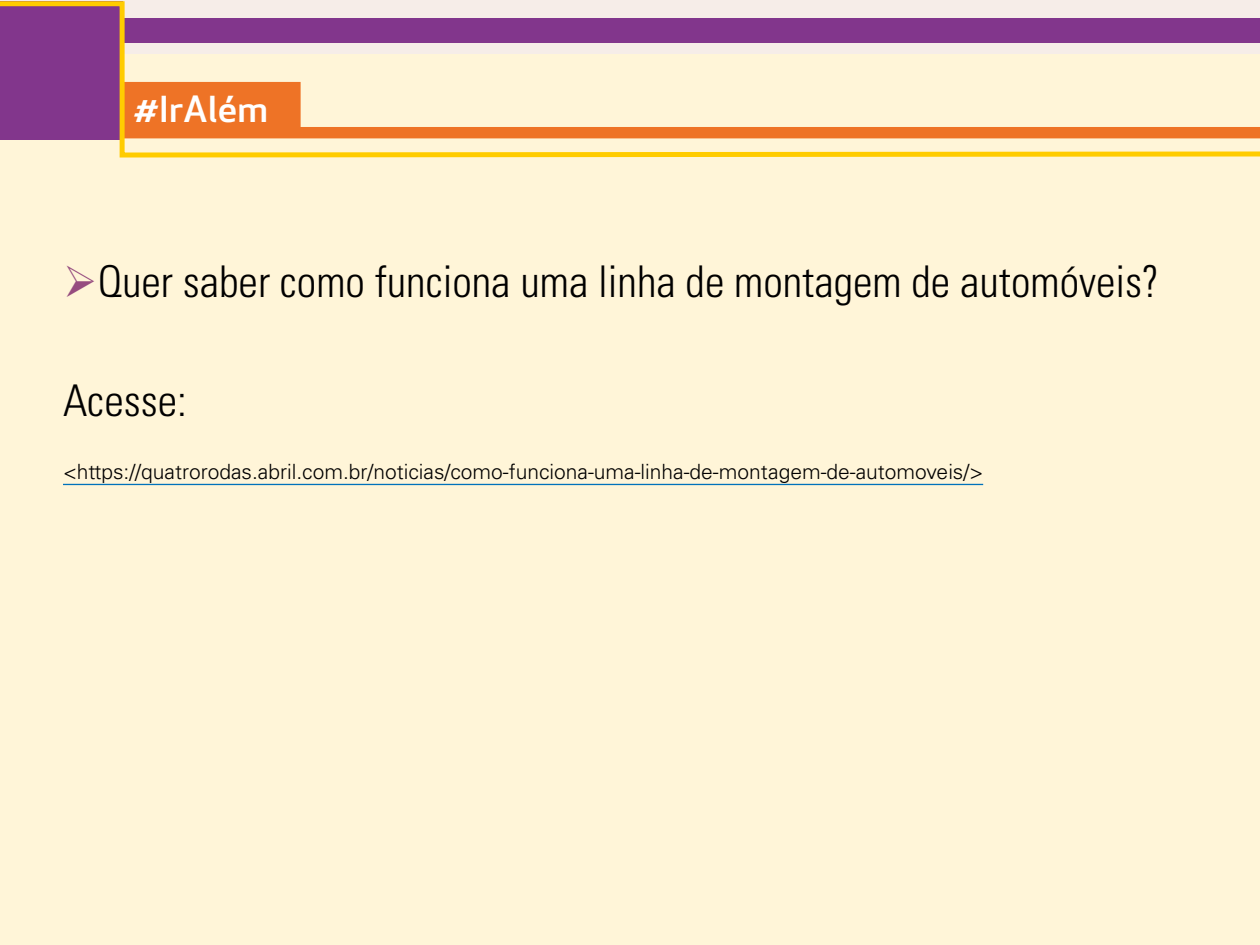
<style>
.page{position:relative;width:1260px;height:945px;background:#fff}
.page>*{position:absolute;margin:0;border:0;box-sizing:border-box;transform-origin:0 0}
.t1{font:300 condensed 43.75px "Univers LT Std";color:#000}
.t2{font:500 35px "Apex New";color:#fff;scale:1.1 1}
.t3{font:300 21px "Univers LT Std";color:#000}
.s1{color:#964c7f}
</style>
<div class="page">
<div style="left:0;top:54px;width:1260px;height:891px;background:#fff5d8"></div>
<svg style="left:0;top:0;width:1260px;height:158px"></svg>
<hr style="left:63px;top:484px;width:920px;height:1px;background:#0072bb">
<h2 class="t2" style="left:134px;top:86px;width:123px">#IrAlém</h2>
<h1 class="t1" style="left:63px;top:255px;width:1098px"><span class="s1">➢</span>Quer saber como funciona uma linha de montagem de automóveis?</h1>
<h1 class="t1" style="left:63px;top:375px;width:125px">Acesse:</h1>
<p class="t3" style="left:63px;top:459px;width:922px">&lt;https://quatrorodas.abril.com.br/noticias/como-funciona-uma-linha-de-montagem-de-automoveis/&gt;</p>
</div>
